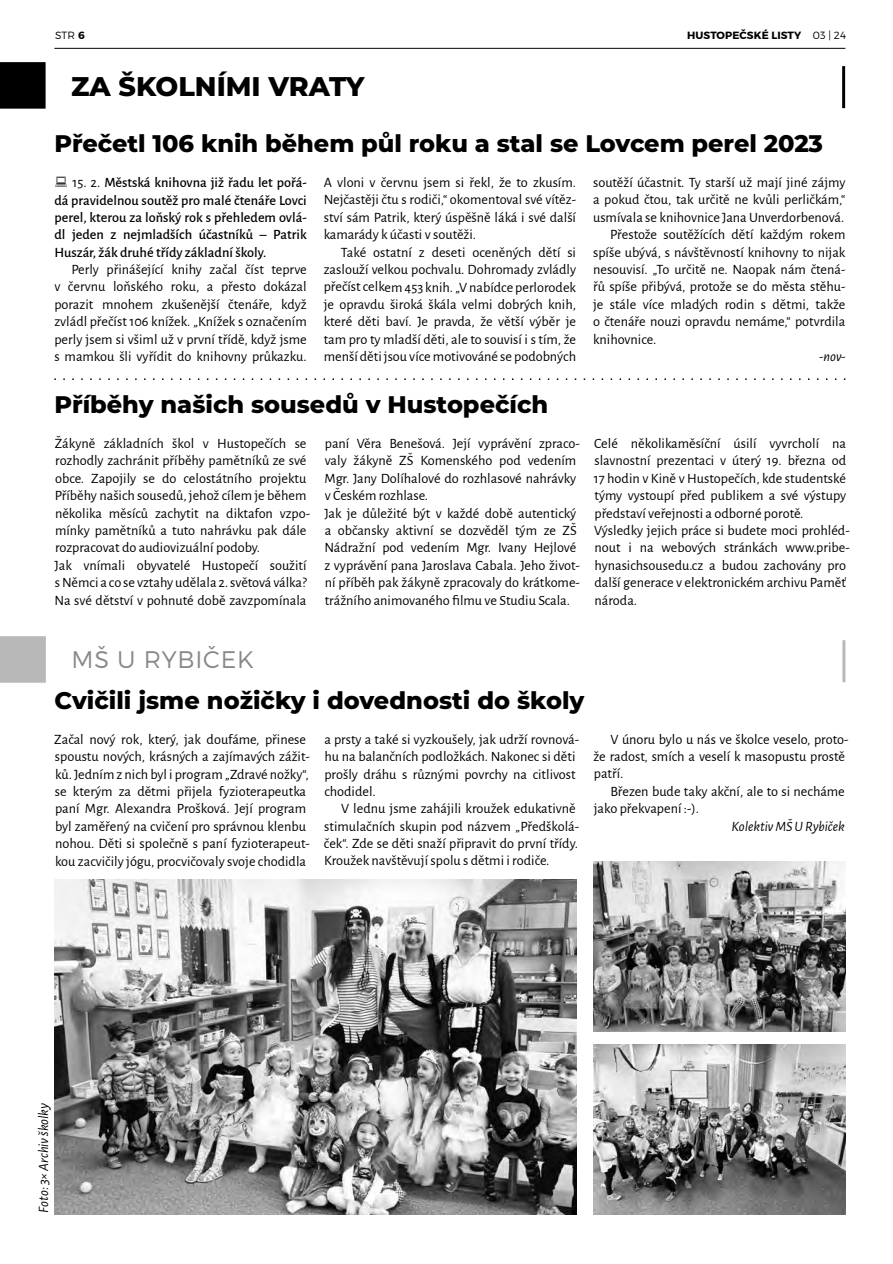
<style>
.page{position:relative;width:893px;height:1264px;background:#fff}
.page>*{position:absolute;margin:0;border:0;box-sizing:border-box;transform-origin:0 0}
.t1{font:800 27px "Montserrat";color:#000}
.t2{font:800 24px "Montserrat";color:#000}
.t3{font:300 24px "Montserrat";letter-spacing:.035em;color:#888}
.t4{font:14.25px/17.4px "Alegreya Sans";color:#000}
.t5{font:500 14.25px/17.4px "Alegreya Sans";color:#000;text-align:justify}
.t6{font:italic 14.25px "Alegreya Sans";color:#000}
.t7{font:700 10.5px "Montserrat";letter-spacing:.01em;color:#000}
.t8{font:300 10.5px "Montserrat";color:#000}
.s1{font-weight:700}
.s2{font-weight:300}
.s3{font-weight:400}
</style>
<div class="page">
<hr style="left:54px;top:48px;width:791px;height:1px;background:#000">
<div style="left:0;top:62px;width:46px;height:47px;background:#000"></div>
<hr style="left:842px;top:66px;width:3px;height:42px;background:#000">
<div style="left:0;top:636px;width:46px;height:47px;background:#b8b8b8"></div>
<hr style="left:842px;top:640px;width:3px;height:42px;background:#b8b8b8">
<img style="left:55px;top:879px;width:521px;height:335px">
<img style="left:593px;top:1044px;width:252px;height:170px">
<img style="left:593px;top:861px;width:252px;height:171px">
<svg style="left:54px;top:378px;width:791px;height:2px"></svg>
<p class="t8" style="left:55px;top:29px;width:31px">STR <span class="s1">6</span></p>
<p class="t7" style="left:687px;top:29px;width:160px">HUSTOPEČSKÉ LISTY <span class="s2">03 | 24</span></p>
<h1 class="t1" style="left:71px;top:75px;width:295px">ZA ŠKOLNÍMI VRATY</h1>
<h2 class="t2" style="left:54px;top:134px;width:770px">Přečetl 106 knih během půl roku a stal se Lovcem perel 2023</h2>
<p class="t5" style="left:54px;top:174px;width:254px;text-indent:18px"><span class="s3">15. 2.</span> Městská knihovna již řadu let pořá&shy;dá pravidelnou soutěž pro malé čtenáře Lovci perel, kterou za loňský rok s přehledem ovlá&shy;dl jeden z nejmladších účastníků – Patrik Huszár, žák druhé třídy základní školy.</p>
<p class="t4" style="left:54px;top:261px;width:254px;text-align:justify;text-indent:17px">Perly přinášející knihy začal číst teprve v červnu loňského roku, a přesto dokázal porazit mnohem zkušenější čtenáře, když zvládl přečíst 106 knížek. „Knížek s označením perly jsem si všiml už v první třídě, když jsme s mamkou šli vyřídit do knihovny průkazku.</p>
<p class="t4" style="left:324px;top:174px;width:254px;text-align:justify">A vloni v červnu jsem si řekl, že to zkusím.<br>Nejčastěji čtu s rodiči,“ okomentoval své vítěz&shy;ství sám Patrik, který úspěšně láká i své další kamarády k účasti v soutěži.</p>
<p class="t4" style="left:324px;top:244px;width:254px;text-align:justify;text-indent:17px">Také ostatní z deseti oceněných dětí si zaslouží velkou pochvalu. Dohromady zvládly přečíst celkem 453 knih. „V nabídce perlorodek je opravdu široká škála velmi dobrých knih, které děti baví. Je pravda, že větší výběr je tam pro ty mladší děti, ale to souvisí i s tím, že menší děti jsou více motivováné se podobných</p>
<h2 class="t2" style="left:54px;top:395px;width:495px">Příběhy našich sousedů v Hustopečích</h2>
<p class="t4" style="left:593px;top:174px;width:254px">soutěží účastnit. Ty starší už mají jiné zájmy</p>
<p class="t4" style="left:593px;top:191px;width:254px">a pokud čtou, tak určitě ne kvůli perličkám,“</p>
<p class="t4" style="left:593px;top:209px;width:253px">usmívala se knihovnice Jana Unverdorbenová.</p>
<p class="t4" style="left:610px;top:226px;width:237px">Přestože soutěžících dětí každým rokem</p>
<p class="t4" style="left:593px;top:244px;width:254px">spíše ubývá, s návštěvností knihovny to nijak</p>
<p class="t4" style="left:593px;top:261px;width:254px">nesouvisí. „To určitě ne. Naopak nám čtená-</p>
<p class="t4" style="left:593px;top:278px;width:254px">řů spíše přibývá, protože se do města stěhu-</p>
<p class="t4" style="left:593px;top:296px;width:254px">je stále více mladých rodin s dětmi, takže</p>
<p class="t4" style="left:593px;top:313px;width:254px">o čtenáře nouzi opravdu nemáme,“ potvrdila</p>
<p class="t4" style="left:593px;top:331px;width:65px">knihovnice.</p>
<p class="t6" style="left:819px;top:348px;width:28px">-nov-</p>
<p class="t4" style="left:55px;top:435px;width:257px">Žákyně základních škol v Hustopečích se rozhodly zachránit příběhy pamětníků ze své obce. Zapojily se do celostátního projektu Příběhy našich sousedů, jehož cílem je během několika měsíců zachytit na diktafon vzpo&shy;mínky pamětníků a tuto nahrávku pak dále rozpracovat do audiovizuální podoby.<br>Jak vnímali obyvatelé Hustopečí soužití s Němci a co se vztahy udělala 2. světová válka?<br>Na své dětství v pohnuté době zavzpomínala</p>
<p class="t4" style="left:324px;top:435px;width:257px">paní Věra Benešová. Její vyprávění zpraco&shy;valy žákyně ZŠ Komenského pod vedením Mgr. Jany Dolíhalové do rozhlasové nahrávky v Českém rozhlase.<br>Jak je důležité být v každé době autentický a občansky aktivní se dozvěděl tým ze ZŠ Nádražní pod vedením Mgr. Ivany Hejlové z vyprávění pana Jaroslava Cabala. Jeho život&shy;ní příběh pak žákyně zpracovaly do krátkome&shy;trážního animovaného filmu ve Studiu Scala.</p>
<p class="t4" style="left:594px;top:435px;width:257px">Celé několikaměsíční úsilí vyvrcholí na slavnostní prezentaci v úterý 19. března od 17 hodin v Kině v Hustopečích, kde studentské týmy vystoupí před publikem a své výstupy představí veřejnosti a odborné porotě.<br>Výsledky jejich práce si budete moci prohléd&shy;nout i na webových stránkách www.pribe&shy;hynasichsousedu.cz a budou zachovány pro další generace v elektronickém archivu Paměť národa.</p>
<h2 class="t3" style="left:72px;top:646px;width:184px">MŠ U RYBIČEK</h2>
<h2 class="t2" style="left:54px;top:691px;width:531px">Cvičili jsme nožičky i dovednosti do školy</h2>
<p class="t4" style="left:54px;top:731px;width:257px">Začal nový rok, který, jak doufáme, přinese spoustu nových, krásných a zajímavých zážit&shy;ků. Jedním z nich byl i program „Zdravé nožky“, se kterým za dětmi přijela fyzioterapeutka paní Mgr. Alexandra Prošková. Její program byl zaměřený na cvičení pro správnou klenbu nohou. Děti si společně s paní fyzioterapeut&shy;kou zacvičily jógu, procvičovaly svoje chodidla</p>
<p class="t4" style="left:324px;top:731px;width:256px">a prsty a také si vyzkoušely, jak udrží rovnová&shy;hu na balančních podložkách. Nakonec si děti prošly dráhu s různými povrchy na citlivost chodidel.</p>
<p class="t4" style="left:324px;top:800px;width:257px;text-indent:17px">V lednu jsme zahájili kroužek edukativně stimulačních skupin pod názvem „Předškolá&shy;ček“. Zde se děti snaží připravit do první třídy.<br>Kroužek navštěvují spolu s dětmi i rodiče.</p>
<p class="t4" style="left:593px;top:731px;width:256px;text-indent:17px">V únoru bylo u nás ve školce veselo, proto&shy;že radost, smích a veselí k masopustu prostě patří.</p>
<p class="t4" style="left:594px;top:783px;width:252px;text-indent:17px">Březen bude taky akční, ale to si necháme jako překvapení :-).</p>
<p class="t6" style="left:731px;top:818px;width:115px">Kolektiv MŠ U Rybiček</p>
<p class="t6" style="left:35px;top:1212px;width:112px;rotate:-90deg">Foto: 3× Archiv školky</p>
</div>
